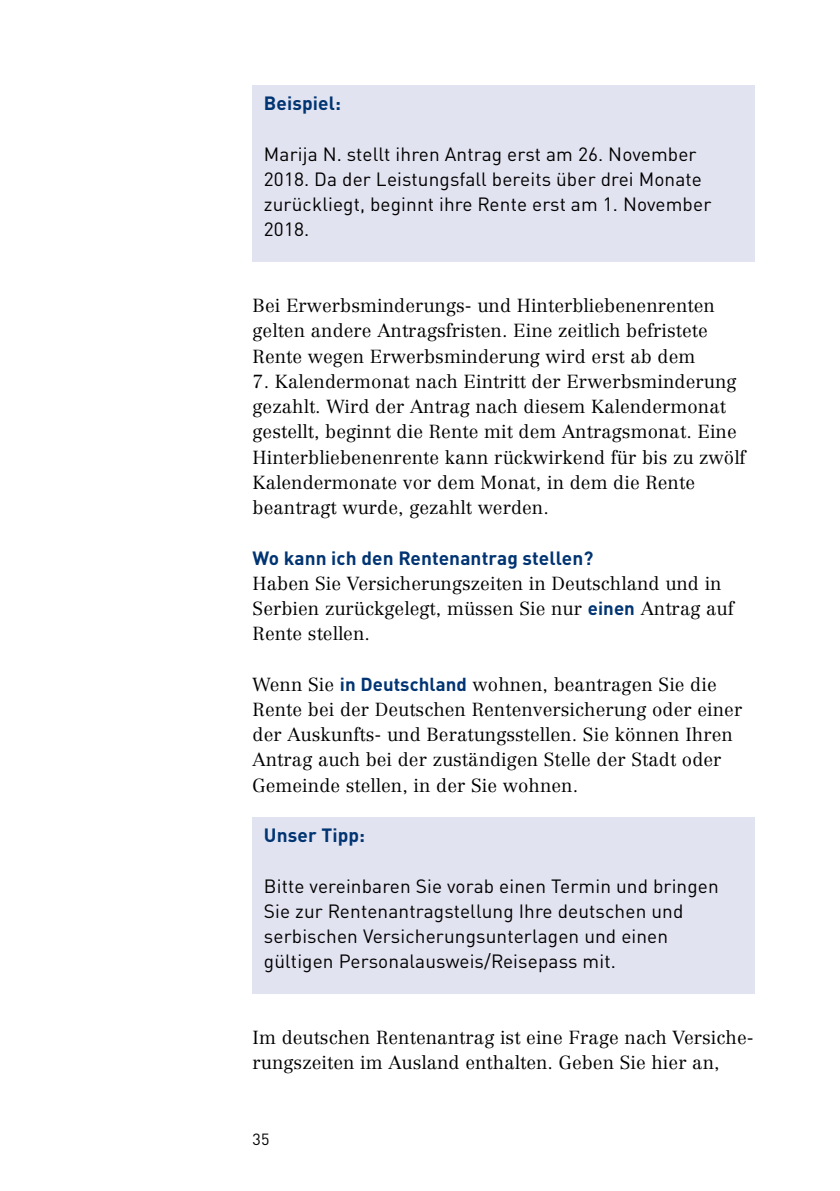
<style>
.page{position:relative;width:840px;height:1191px;background:#fff}
.page>*{position:absolute;margin:0;border:0;box-sizing:border-box;transform-origin:0 0}
.t1{font:19px/25.2px "DIN Pro";letter-spacing:.005em;color:#000}
.t2{font:700 19px "DIN Pro";letter-spacing:.005em;color:#003472}
.t3{font:300 18.6px/25.2px "Centennial LT Pro";letter-spacing:.005em;color:#000}
.t4{font:16px "DIN Pro";color:#000}
.s1{font-family:"DIN Pro";font-weight:700;color:#003472}
</style>
<div class="page">
<div style="left:252px;top:85px;width:502px;height:177px;background:#e2e3f0"></div>
<div style="left:252px;top:817px;width:502px;height:176px;background:#e2e3f0"></div>
<h3 class="t2" style="left:264px;top:88px;width:79px">Beispiel:</h3>
<p class="t1" style="left:264px;top:139px;width:448px">Marija N. stellt ihren Antrag erst am 26. November 2018. Da der Leistungsfall bereits über drei Monate zurückliegt, beginnt ihre Rente erst am 1. November 2018.</p>
<p class="t3" style="left:252px;top:293px;width:463px">Bei Erwerbs minderungs- und Hinterbliebenenrenten gelten andere Antragsfristen. Eine zeitlich befristete<br>Rente wegen Erwerbsminderung wird erst ab dem</p>
<p class="t3" style="left:252px;top:369px;width:494px">7. Kalendermonat nach Eintritt der Erwerbsminderung gezahlt. Wird der Antrag nach diesem Kalendermonat gestellt, beginnt die Rente mit dem Antrags monat. Eine Hinterbliebenenrente kann rückwirkend für bis zu zwölf Kalendermonate vor dem Monat, in dem die Rente beantragt wurde, gezahlt werden.</p>
<h3 class="t2" style="left:252px;top:542px;width:342px">Wo kann ich den Rentenantrag stellen?</h3>
<p class="t3" style="left:252px;top:570px;width:482px">Haben Sie Versicherungszeiten in Deutschland und in<br>Serbien zurückgelegt, müssen Sie nur <span class="s1">einen</span> Antrag auf<br>Rente stellen.</p>
<p class="t3" style="left:252px;top:671px;width:491px">Wenn Sie <span class="s1">in Deutschland</span> wohnen, beantragen Sie die Rente bei der Deutschen Rentenversicherung oder einer der Auskunfts- und Beratungsstellen. Sie können Ihren Antrag auch bei der zuständigen Stelle der Stadt oder Gemeinde stellen, in der Sie wohnen.</p>
<h3 class="t2" style="left:264px;top:819px;width:103px">Unser Tipp:</h3>
<p class="t1" style="left:264px;top:871px;width:456px">Bitte vereinbaren Sie vorab einen Termin und bringen Sie zur Rentenantragstellung Ihre deutschen und serbischen Versicherungsunterlagen und einen gültigen Personalausweis/Reisepass mit.</p>
<p class="t3" style="left:252px;top:1025px;width:502px">Im deutschen Rentenantrag ist eine Frage nach Versiche&shy;rungszeiten im Ausland enthalten. Geben Sie hier an,</p>
<p class="t4" style="left:252px;top:1126px;width:18px">35</p>
</div>
